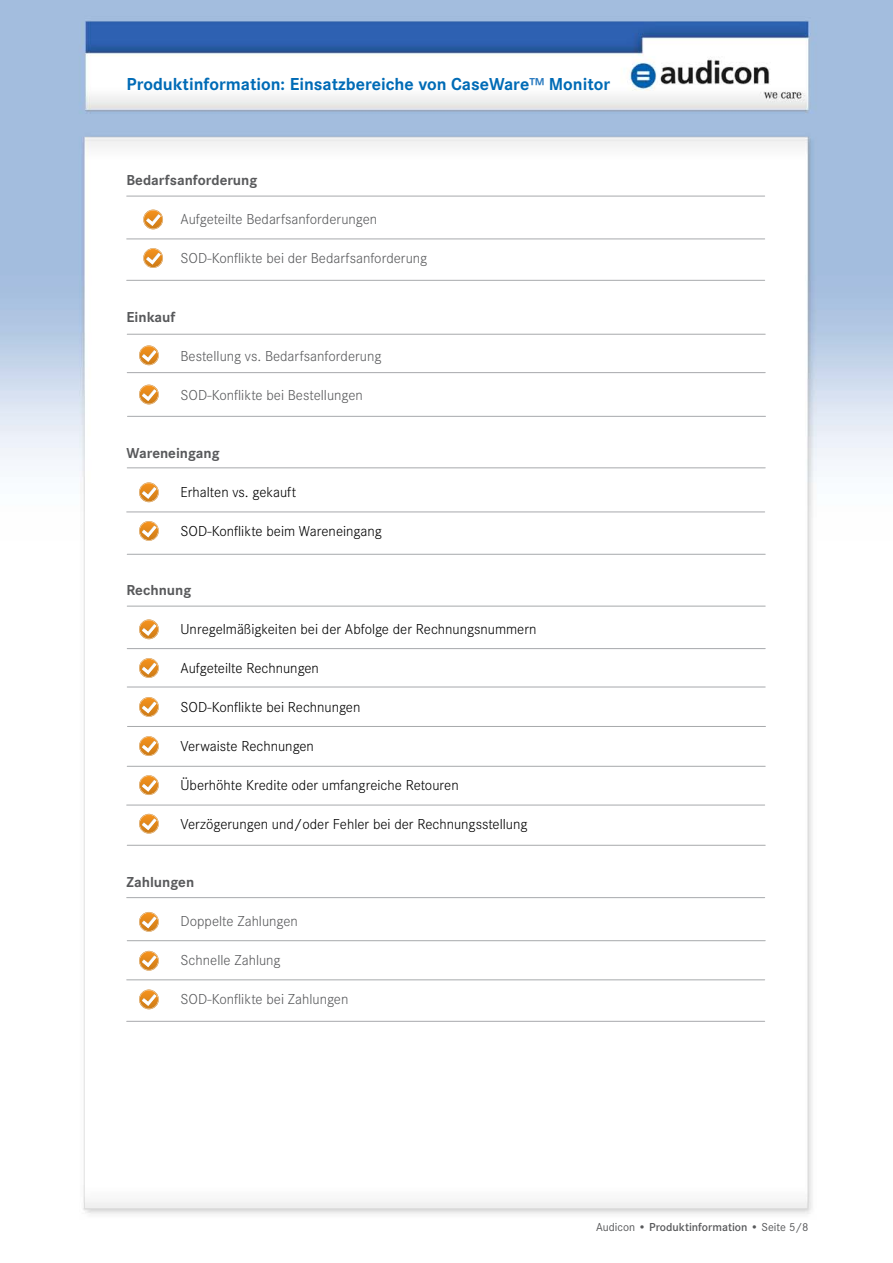
<style>
.page{position:relative;width:893px;height:1263px;background:#fff}
.page>*{position:absolute;margin:0;border:0;box-sizing:border-box;transform-origin:0 0}
.t1{font:700 18px "Corporate S";color:#006bb6}
.t2{font:300 15px "Corporate S";color:#000}
.t3{font:300 15px "Corporate S";color:#58595b}
.t4{font:700 15px "Corporate S";color:#58595b}
.t5{font:600 12px "Corporate S";color:#58595b}
.s1{color:#2e7dc1}
.s2{font-weight:400}
</style>
<div class="page">
<img style="left:0;top:0;width:893px;height:1214px">
<hr style="left:127px;top:372px;width:638px;height:1px;background:#a7a9ac">
<hr style="left:127px;top:334px;width:638px;height:1px;background:#a7a9ac">
<hr style="left:127px;top:416px;width:638px;height:1px;background:#a7a9ac">
<svg style="left:139px;top:482px;width:20px;height:20px"></svg>
<svg style="left:139px;top:521px;width:20px;height:20px"></svg>
<svg style="left:139px;top:385px;width:20px;height:19px"></svg>
<hr style="left:127px;top:512px;width:638px;height:1px;background:#a7a9ac">
<hr style="left:127px;top:554px;width:638px;height:1px;background:#a7a9ac">
<hr style="left:127px;top:468px;width:638px;height:1px;background:#a7a9ac">
<svg style="left:139px;top:619px;width:20px;height:20px"></svg>
<svg style="left:139px;top:658px;width:20px;height:20px"></svg>
<svg style="left:139px;top:345px;width:20px;height:20px"></svg>
<hr style="left:127px;top:606px;width:638px;height:1px;background:#a7a9ac">
<hr style="left:127px;top:687px;width:638px;height:1px;background:#a7a9ac">
<hr style="left:127px;top:648px;width:638px;height:1px;background:#a7a9ac">
<hr style="left:127px;top:726px;width:638px;height:1px;background:#a7a9ac">
<svg style="left:139px;top:814px;width:20px;height:20px"></svg>
<svg style="left:139px;top:912px;width:20px;height:20px"></svg>
<svg style="left:139px;top:736px;width:20px;height:20px"></svg>
<hr style="left:127px;top:805px;width:638px;height:1px;background:#a7a9ac">
<hr style="left:127px;top:845px;width:638px;height:1px;background:#a7a9ac">
<hr style="left:127px;top:766px;width:638px;height:1px;background:#a7a9ac">
<hr style="left:127px;top:897px;width:638px;height:1px;background:#a7a9ac">
<svg style="left:139px;top:951px;width:20px;height:20px"></svg>
<svg style="left:139px;top:989px;width:20px;height:20px"></svg>
<svg style="left:139px;top:697px;width:20px;height:20px"></svg>
<svg style="left:139px;top:775px;width:20px;height:20px"></svg>
<hr style="left:127px;top:940px;width:638px;height:1px;background:#a7a9ac">
<hr style="left:127px;top:196px;width:638px;height:1px;background:#a7a9ac">
<hr style="left:127px;top:280px;width:638px;height:1px;background:#a7a9ac">
<hr style="left:127px;top:239px;width:638px;height:1px;background:#a7a9ac">
<svg style="left:143px;top:248px;width:20px;height:20px"></svg>
<svg style="left:143px;top:210px;width:20px;height:19px"></svg>
<hr style="left:127px;top:979px;width:638px;height:1px;background:#a7a9ac">
<hr style="left:127px;top:1021px;width:638px;height:1px;background:#a7a9ac">
<p class="t1" style="left:126px;top:74px;width:485px">Produktinformation: Einsatzbereiche von CaseWare<span class="s1">™</span> Monitor</p>
<p class="t4" style="left:126px;top:172px;width:132px">Bedarfsanforderung</p>
<p class="t3" style="left:180px;top:211px;width:198px">Aufgeteilte Bedarfsanforderungen</p>
<p class="t3" style="left:180px;top:250px;width:248px">SOD-Konflikte bei der Bedarfsanforderung</p>
<p class="t4" style="left:126px;top:308px;width:50px">Einkauf</p>
<p class="t3" style="left:180px;top:347px;width:203px">Bestellung vs. Bedarfsanforderung</p>
<p class="t3" style="left:180px;top:386px;width:184px">SOD-Konflikte bei Bestellungen</p>
<p class="t4" style="left:126px;top:445px;width:95px">Wareneingang</p>
<p class="t2" style="left:180px;top:484px;width:117px">Erhalten vs. gekauft</p>
<p class="t2" style="left:180px;top:523px;width:203px">SOD-Konflikte beim Wareneingang</p>
<p class="t4" style="left:126px;top:581px;width:66px">Rechnung</p>
<p class="t2" style="left:180px;top:620px;width:358px">Unregelmäßigkeiten bei der Abfolge der Rechnungsnummern</p>
<p class="t2" style="left:180px;top:659px;width:140px">Aufgeteilte Rechnungen</p>
<p class="t2" style="left:180px;top:698px;width:181px">SOD-Konflikte bei Rechnungen</p>
<p class="t2" style="left:180px;top:737px;width:135px">Verwaiste Rechnungen</p>
<p class="t2" style="left:180px;top:776px;width:280px">Überhöhte Kredite oder umfangreiche Retouren</p>
<p class="t2" style="left:180px;top:815px;width:348px">Verzögerungen und/oder Fehler bei der Rechnungsstellung</p>
<p class="t4" style="left:126px;top:874px;width:69px">Zahlungen</p>
<p class="t3" style="left:180px;top:913px;width:119px">Doppelte Zahlungen</p>
<p class="t3" style="left:180px;top:952px;width:102px">Schnelle Zahlung</p>
<p class="t3" style="left:180px;top:991px;width:169px">SOD-Konflikte bei Zahlungen</p>
<p class="t5" style="left:596px;top:1220px;width:214px"><span class="s2">Audicon •</span> Produktinformation • <span class="s2">Seite 5/8</span></p>
</div>
